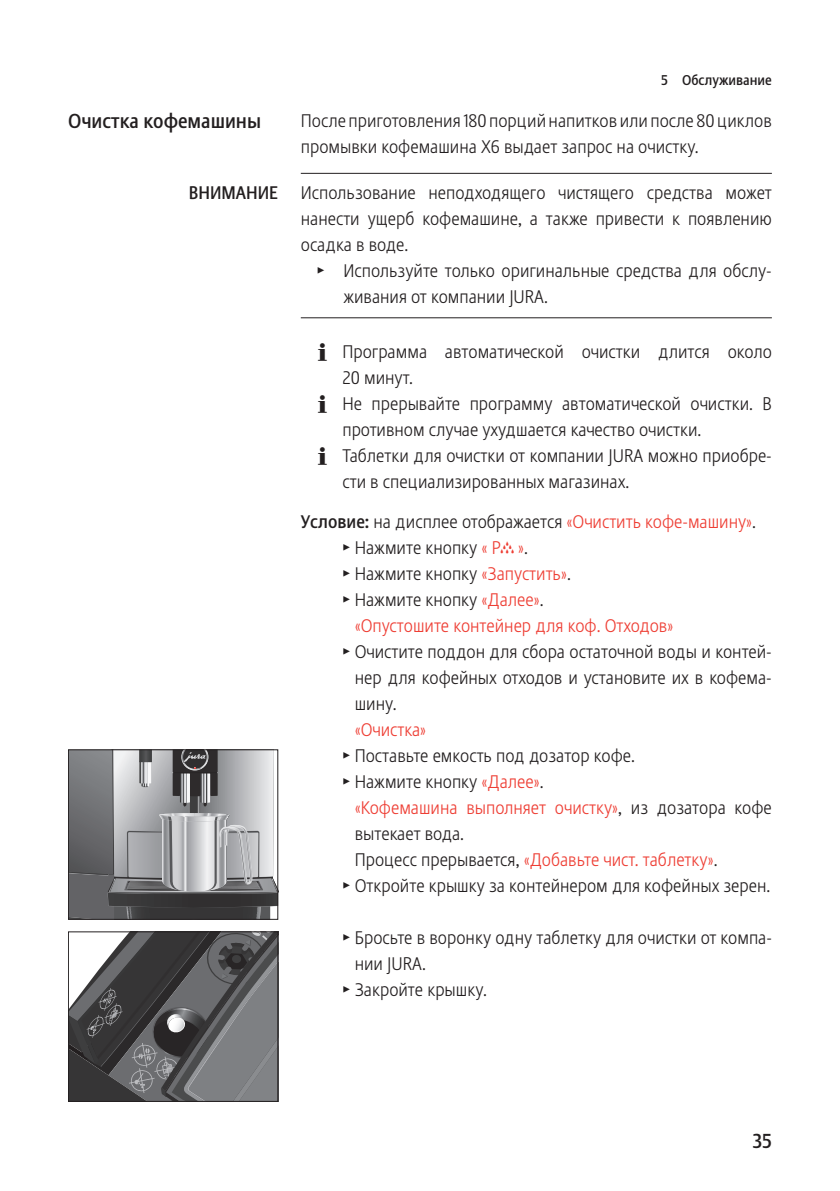
<style>
.page{position:relative;width:840px;height:1191px;background:#fff}
.page>*{position:absolute;margin:0;border:0;box-sizing:border-box;transform-origin:0 0}
.t1{font:20px "Stalemate Pro 2 J Medium";color:#231f20}
.t2{font:18px/26px "Stalemate Pro 2 J Light";color:#231f20}
.t3{font:18px "Stalemate Pro 2 J Light";color:#ee3e34}
.t4{font:18px "Stalemate Pro 2 J Medium";color:#231f20}
.t5{font:14px "Stalemate Pro 2 J Medium";color:#231f20}
.s1{font-family:"Jura Pict 2006"}
.s2{font-family:"Stalemate Pro 2 J Medium"}
.s3{color:#ee3e34}
.s4{font-family:"Jura Pict 2006";color:#ee3e34}
.s5{color:#231f20}
</style>
<div class="page">
<hr style="left:300px;top:173px;width:471px;height:1px;background:#231f20">
<hr style="left:300px;top:317px;width:471px;height:1px;background:#231f20">
<svg style="left:70px;top:751px;width:206px;height:166px;background:#919194"></svg>
<div style="left:68px;top:749px;width:210px;height:170px;border:1px solid #231f20"></div>
<svg style="left:70px;top:933px;width:206px;height:166px;background:#636465"></svg>
<div style="left:68px;top:931px;width:210px;height:170px;border:1px solid #231f20"></div>
<p class="t1" style="left:68px;top:112px;width:194px">Очистка кофемашины</p>
<p class="t4" style="left:189px;top:184px;width:91px">ВНИМАНИЕ</p>
<p class="t5" style="left:661px;top:74px;width:112px">5 Обслуживание</p>
<p class="t2" style="left:300px;top:109px;width:472px">После приготовления 180 порций напитков или после 80 циклов промывки кофемашина X6 выдает запрос на очистку.</p>
<p class="t2" style="left:300px;top:181px;width:472px;text-align:justify">Использование неподходящего чистящего средства может нанести ущерб кофемашине, а также привести к появлению осадка в воде.</p>
<p class="t2" style="left:343px;top:259px;width:430px;text-indent:-26px"><span class="s1">T</span> Используйте только оригинальные средства для обслу&shy;живания от компании JURA.</p>
<p class="t2" style="left:318px;top:339px;width:455px"><span class="s1">E</span> Программа автоматической очистки длится около</p>
<p class="t2" style="left:342px;top:365px;width:72px">20 минут.</p>
<p class="t2" style="left:318px;top:391px;width:455px"><span class="s1">E</span> Не прерывайте программу автоматической очистки. В</p>
<p class="t2" style="left:342px;top:417px;width:360px">противном случае ухудшается качество очистки.</p>
<p class="t2" style="left:318px;top:443px;width:455px"><span class="s1">E</span> Таблетки для очистки от компании JURA можно приобре-</p>
<p class="t2" style="left:342px;top:469px;width:288px">сти в специализированных магазинах.</p>
<p class="t2" style="left:300px;top:510px;width:456px"><span class="s2">Условие:</span> на дисплее отображается <span class="s3">«Очистить кофе-мaшину»</span>.</p>
<p class="t2" style="left:343px;top:536px;width:186px"><span class="s1">T</span> Нажмите кнопку <span class="s3">« P</span><span class="s4">c</span> <span class="s3">»</span>.</p>
<p class="t2" style="left:343px;top:562px;width:229px"><span class="s1">T</span> Нажмите кнопку <span class="s3">«Запустить»</span>.</p>
<p class="t2" style="left:343px;top:588px;width:202px"><span class="s1">T</span> Нажмите кнопку <span class="s3">«Далее»</span>.</p>
<p class="t3" style="left:354px;top:617px;width:320px">«Опустошите контейнер для коф. Отходов»</p>
<p class="t2" style="left:343px;top:640px;width:430px"><span class="s1">T</span> Очистите поддон для сбора остаточной воды и контей-</p>
<p class="t2" style="left:354px;top:666px;width:418px">нер для кофейных отходов и установите их в кофема-</p>
<p class="t2" style="left:354px;top:692px;width:43px">шину.</p>
<p class="t2" style="left:343px;top:718px;width:293px;text-indent:11px"><span class="s3">«Очистка»<br></span><span class="s1">T</span> Поставьте емкость под дозатор кофе.<br><span class="s1">T</span> Нажмите кнопку <span class="s3">«Далее»</span>.</p>
<p class="t3" style="left:354px;top:799px;width:418px">«Кофемашина выполняет очистку»<span class="s5">, из дозатора кофе</span></p>
<p class="t2" style="left:354px;top:822px;width:111px">вытекает вода.</p>
<p class="t3" style="left:354px;top:851px;width:364px"><span class="s5">Процесс прерывается,</span> «Добавьте чист. таблетку»<span class="s5">.</span></p>
<p class="t2" style="left:343px;top:874px;width:428px"><span class="s1">T</span> Откройте крышку за контейнером для кофейных зерен.</p>
<p class="t2" style="left:343px;top:926px;width:430px"><span class="s1">T</span> Бросьте в воронку одну таблетку для очистки от компа-</p>
<p class="t2" style="left:354px;top:952px;width:73px">нии JURA.</p>
<p class="t2" style="left:343px;top:978px;width:145px"><span class="s1">T</span> Закройте крышку.</p>
<p class="t1" style="left:752px;top:1132px;width:21px">35</p>
</div>
